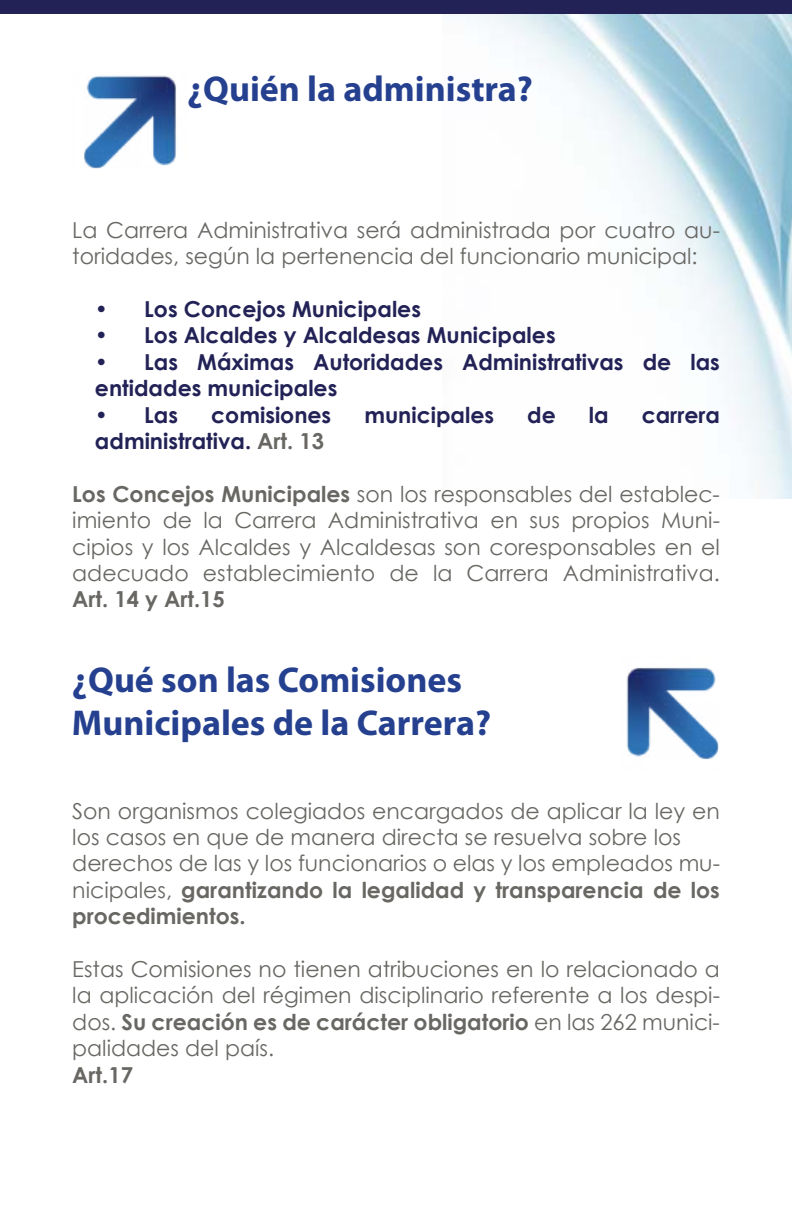
<style>
.page{position:relative;width:792px;height:1224px;background:#fff}
.page>*{position:absolute;margin:0;border:0;box-sizing:border-box;transform-origin:0 0}
.t1{font:700 36px/43.2px "Myriad Pro";color:#25408f}
.t2{font:22px/26.4px "Century Gothic";color:#686763}
.t3{font:700 22px/26.4px "Century Gothic";color:#222257}
.t4{font:700 22px "Century Gothic";color:#686763}
.s1{color:#686763}
.s2{font-weight:700}
</style>
<div class="page">
<img style="left:442px;top:13px;width:350px;height:486px">
<div style="left:0;top:0;width:792px;height:13px;background:#222257"></div>
<img style="left:84px;top:75px;width:92px;height:93px">
<img style="left:626px;top:667px;width:93px;height:93px">
<h1 class="t1" style="left:187px;top:66px;width:347px">¿Quién la administra?</h1>
<p class="t2" style="left:72px;top:216px;width:649px">La Carrera Administrativa será administrada por cuatro au&shy;toridades, según la pertenencia del funcionario municipal:</p>
<p class="t3" style="left:95px;top:295px;width:328px">• Los Concejos Municipales</p>
<p class="t3" style="left:95px;top:321px;width:462px">• Los Alcaldes y Alcaldesas Municipales</p>
<p class="t3" style="left:95px;top:348px;width:627px">• Las Máximas Autoridades Administrativas de las entidades municipales</p>
<p class="t3" style="left:95px;top:400px;width:85px">• Las</p>
<p class="t3" style="left:211px;top:400px;width:122px">comisiones</p>
<p class="t3" style="left:364px;top:400px;width:131px">municipales</p>
<p class="t3" style="left:527px;top:400px;width:30px">de</p>
<p class="t3" style="left:589px;top:400px;width:21px">la</p>
<p class="t3" style="left:642px;top:400px;width:80px">carrera</p>
<p class="t3" style="left:95px;top:427px;width:231px">administrativa. <span class="s1">Art. 13</span></p>
<p class="t2" style="left:72px;top:480px;width:649px;text-align:justify"><span class="s2">Los Concejos Municipales</span> son los responsables del establec&shy;imiento de la Carrera Administrativa en sus propios Muni&shy;cipios y los Alcaldes y Alcaldesas son coresponsables en el adecuado establecimiento de la Carrera Administrativa.</p>
<p class="t4" style="left:72px;top:583px;width:154px">Art. 14 y Art.15</p>
<h1 class="t1" style="left:72px;top:657px;width:421px">¿Qué son las Comisiones<br>Municipales de la Carrera?</h1>
<p class="t2" style="left:72px;top:797px;width:649px">Son organismos colegiados encargados de aplicar la ley en los casos en que de manera directa se resuelva sobre los derechos de las y los funcionarios o elas y los empleados mu&shy;nicipales, <span class="s2">garantizando la legalidad y transparencia de los procedimientos.</span></p>
<p class="t2" style="left:72px;top:955px;width:649px;text-align:justify">Estas Comisiones no tienen atribuciones en lo relacionado a la aplicación del régimen disciplinario referente a los despi&shy;dos. <span class="s2">Su creación es de carácter obligatorio</span> en las 262 munici&shy;palidades del país.</p>
<p class="t4" style="left:72px;top:1058px;width:62px">Art.17</p>
</div>
